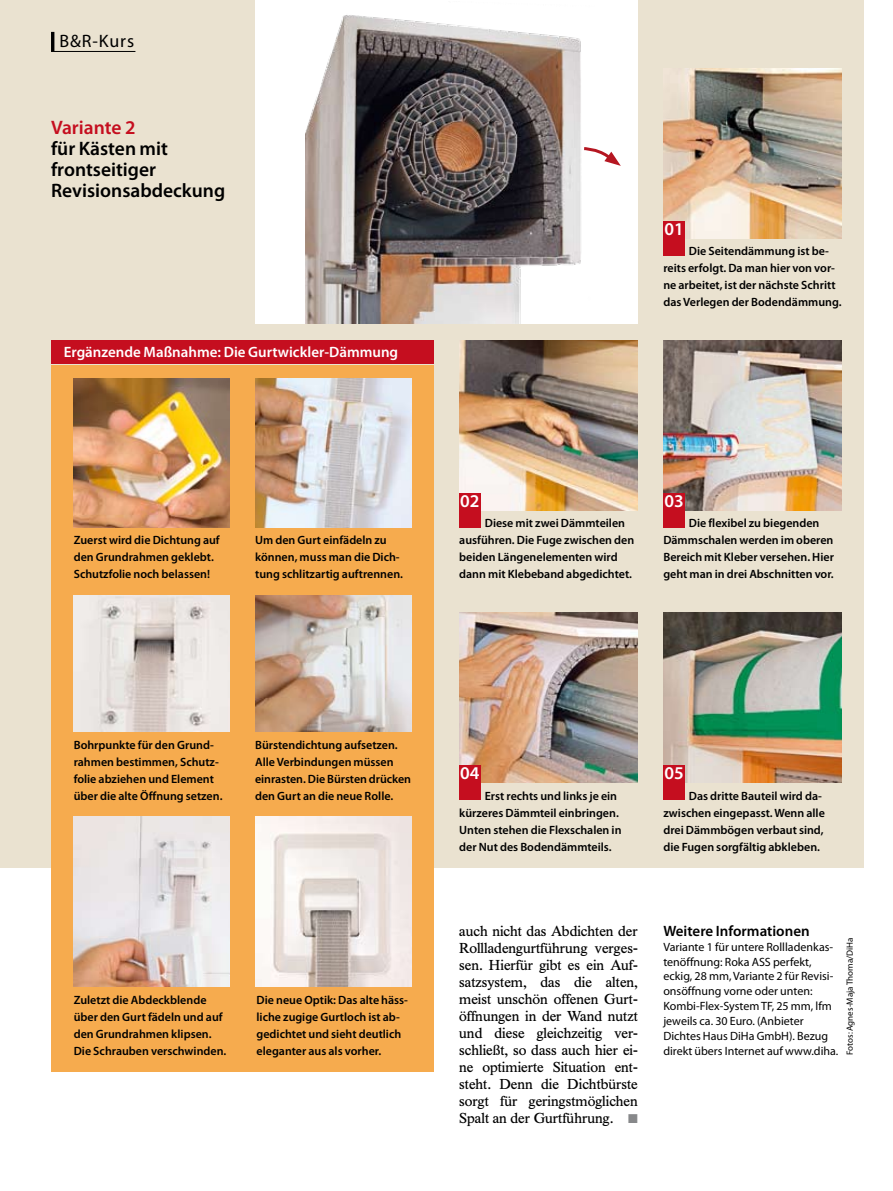
<style>
.page{position:relative;width:893px;height:1191px;background:#fff}
.page>*{position:absolute;margin:0;border:0;box-sizing:border-box;transform-origin:0 0}
.t1{font:600 19.5px/21px "Myriad Pro";color:#000}
.t2{font:600 19.5px "Myriad Pro";color:#c50e1f}
.t3{font:600 18px "Myriad Pro";color:#fff}
.t4{font:18px "Myriad Pro";color:#000}
.t5{font:600 15px "Myriad Pro";color:#fff}
.t6{font:600 15px "Myriad Pro";color:#000}
.t7{font:14.25px/17px "Times BQ";color:#000;text-align:justify}
.t8{font:600 12px/17px "Myriad Pro";color:#000}
.t9{font:12px/14.9px "Myriad Pro";color:#000}
.t10{font:9px "Myriad Pro";color:#000}
.s1{color:#87888a}
</style>
<div class="page">
<div style="left:0;top:0;width:863px;height:867px;background:#eae2d0"></div>
<div style="left:51px;top:366px;width:383px;height:705px;background:#f6ab4e"></div>
<img style="left:74px;top:378px;width:156px;height:149px">
<img style="left:255px;top:378px;width:156px;height:149px">
<img style="left:74px;top:595px;width:155px;height:136px">
<img style="left:255px;top:595px;width:156px;height:136px">
<img style="left:74px;top:816px;width:156px;height:170px">
<img style="left:255px;top:816px;width:156px;height:170px">
<img style="left:663px;top:68px;width:179px;height:170px">
<img style="left:459px;top:340px;width:179px;height:170px">
<img style="left:663px;top:340px;width:179px;height:170px">
<img style="left:663px;top:612px;width:179px;height:170px">
<img style="left:459px;top:612px;width:179px;height:170px">
<div style="left:51px;top:340px;width:383px;height:24px;background:#c50e1f"></div>
<div style="left:663px;top:221px;width:22px;height:34px;background:#c50e1f"></div>
<div style="left:459px;top:765px;width:21px;height:34px;background:#c50e1f"></div>
<div style="left:459px;top:493px;width:21px;height:34px;background:#c50e1f"></div>
<div style="left:663px;top:493px;width:22px;height:34px;background:#c50e1f"></div>
<div style="left:663px;top:765px;width:22px;height:34px;background:#c50e1f"></div>
<hr style="left:51px;top:51px;width:84px;height:1px;background:#000">
<hr style="left:51px;top:32px;width:3px;height:19px;background:#000">
<div style="left:255px;top:0;width:383px;height:323px;background:#fff"></div>
<img style="left:306px;top:15px;width:275px;height:308px">
<svg style="left:584px;top:147px;width:37px;height:19px"></svg>
<h2 class="t4" style="left:59px;top:29px;width:76px">B&amp;R-Kurs</h2>
<h1 class="t2" style="left:51px;top:115px;width:86px">Variante 2</h1>
<h1 class="t1" style="left:51px;top:137px;width:176px">für Kästen mit frontseitiger<br>Revisionsabdeckung</h1>
<p class="t5" style="left:64px;top:343px;width:336px">Ergänzende Maßnahme: Die Gurtwickler-Dämmung</p>
<p class="t8" style="left:74px;top:531px;width:148px">Zuerst wird die Dichtung auf den Grundrahmen geklebt.<br>Schutzfolie noch belassen!</p>
<p class="t8" style="left:255px;top:531px;width:149px">Um den Gurt einfädeln zu können, muss man die Dich&shy;tung schlitzartig auftrennen.</p>
<h2 class="t3" style="left:664px;top:217px;width:21px">01</h2>
<p class="t8" style="left:663px;top:242px;width:180px;text-indent:26px">Die Seitendämmung ist be&shy;reits erfolgt. Da man hier von vor&shy;ne arbeitet, ist der nächste Schritt das Verlegen der Bodendämmung.</p>
<h2 class="t3" style="left:460px;top:489px;width:21px">02</h2>
<h2 class="t3" style="left:664px;top:489px;width:21px">03</h2>
<p class="t8" style="left:459px;top:514px;width:177px;text-indent:26px">Diese mit zwei Dämmteilen ausführen. Die Fuge zwischen den beiden Längenelementen wird dann mit Klebeband abgedichtet.</p>
<p class="t8" style="left:663px;top:514px;width:172px;text-indent:26px">Die flexibel zu biegenden<br>Dämmschalen werden im oberen<br>Bereich mit Kleber versehen. Hier geht man in drei Abschnitten vor.</p>
<p class="t8" style="left:74px;top:735px;width:150px">Bohrpunkte für den Grund&shy;rahmen bestimmen, Schutz&shy;folie abziehen und Element über die alte Öffnung setzen.</p>
<p class="t8" style="left:255px;top:735px;width:157px">Bürstendichtung aufsetzen.<br>Alle Verbindungen müssen einrasten. Die Bürsten drücken den Gurt an die neue Rolle.</p>
<p class="t8" style="left:74px;top:991px;width:154px">Zuletzt die Abdeckblende über den Gurt fädeln und auf den Grundrahmen klipsen.<br>Die Schrauben verschwinden.</p>
<p class="t8" style="left:257px;top:991px;width:153px">Die neue Optik: Das alte häss&shy;liche zugige Gurtloch ist ab&shy;gedichtet und sieht deutlich eleganter aus als vorher.</p>
<h2 class="t3" style="left:460px;top:761px;width:21px">04</h2>
<h2 class="t3" style="left:664px;top:761px;width:21px">05</h2>
<p class="t8" style="left:459px;top:787px;width:164px;text-indent:26px">Erst rechts und links je ein kürzeres Dämmteil einbringen.<br>Unten stehen die Flexschalen in der Nut des Bodendämmteils.</p>
<p class="t8" style="left:663px;top:787px;width:163px;text-indent:26px">Das dritte Bauteil wird da&shy;zwischen eingepasst. Wenn alle drei Dämmbögen verbaut sind, die Fugen sorgfältig abkleben.</p>
<p class="t7" style="left:459px;top:922px;width:180px">auch nicht das Abdichten der Rollladengurtführung verges&shy;sen. Hierfür gibt es ein Auf&shy;satzsystem, das die alten, meist unschön offenen Gurt&shy;öffnungen in der Wand nutzt und diese gleichzeitig ver&shy;schließt, so dass auch hier ei&shy;ne optimierte Situation ent&shy;steht. Denn die Dichtbürste sorgt für geringstmöglichen Spalt an der Gurtführung. <span class="s1">■</span></p>
<p class="t6" style="left:663px;top:921px;width:148px">Weitere Informationen</p>
<p class="t9" style="left:663px;top:939px;width:177px">Variante 1 für untere Rollladenkas&shy;tenöffnung: Roka ASS perfekt, eckig, 28 mm, Variante 2 für Revisi&shy;onsöffnung vorne oder unten:<br>Kombi-Flex-System TF, 25 mm, lfm jeweils ca. 30 Euro. (Anbieter<br>Dichtes Haus DiHa GmbH). Bezug direkt übers Internet auf www.diha.</p>
<p class="t10" style="left:844px;top:1054px;width:119px;rotate:-90deg">Fotos: Agnes-Maja Thoma/DiHa</p>
</div>
